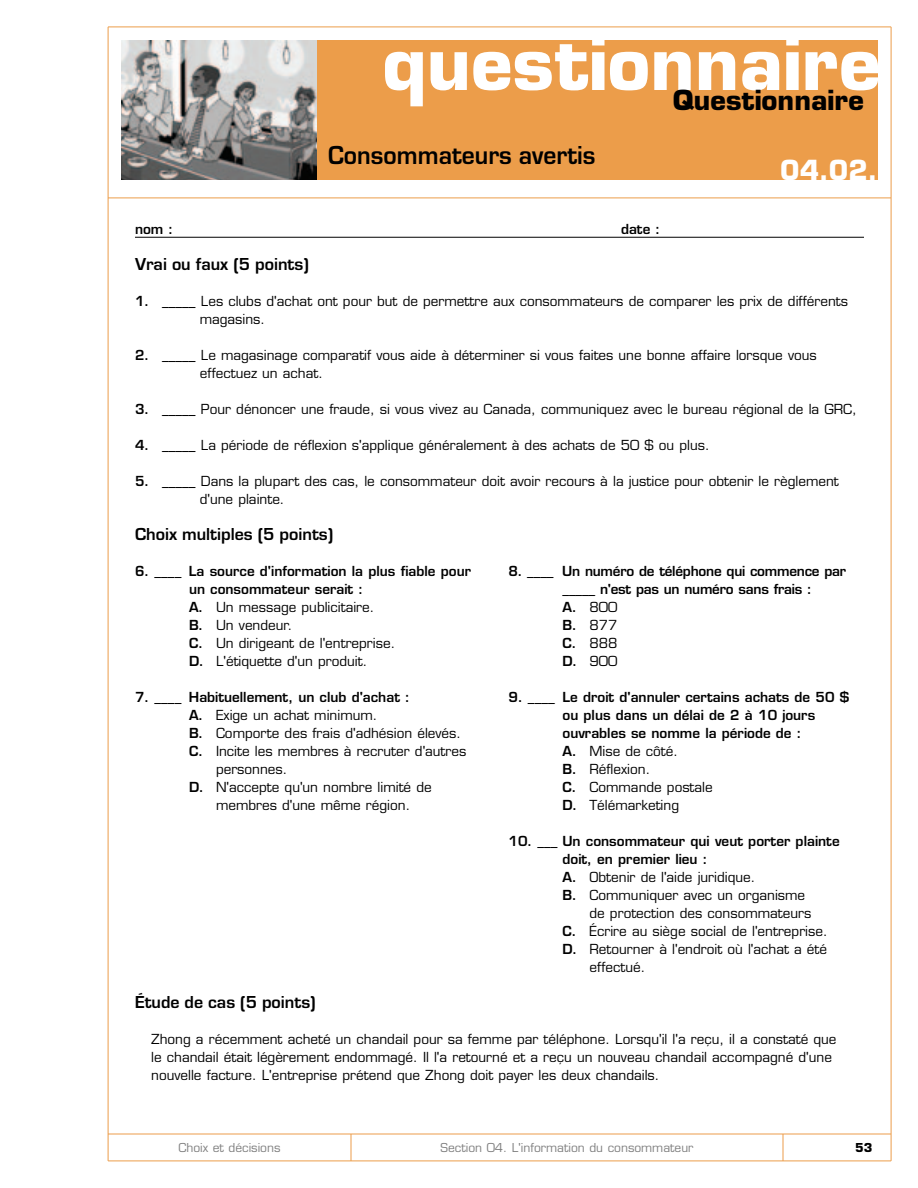
<style>
.page{position:relative;width:918px;height:1188px;background:#fff}
.page>*{position:absolute;margin:0;border:0;box-sizing:border-box;transform-origin:0 0}
.t1{font:700 72px "Eurostile";color:#fff}
.t2{font:700 27px "Eurostile";color:#000;scale:.95 1}
.t3{font:700 27px "Eurostile";color:#000}
.t4{font:700 27px "Eurostile";color:#fff}
.t5{font:700 18px "Eurostile";color:#000}
.t6{font:13.5px/18px "Eurostile";color:#000}
.t7{font:600 13.5px/18px "Eurostile";color:#000}
.t8{font:12px "Eurostile";color:#808080}
.t9{font:700 12px "Eurostile";color:#000}
.s1{font-weight:600}
.s2{font-weight:400}
</style>
<div class="page">
<hr style="left:108px;top:27px;width:783px;height:1px;background:#ec9d4a">
<hr style="left:108px;top:1161px;width:783px;height:1px;background:#ec9d4a">
<hr style="left:108px;top:27px;width:1px;height:1134px;background:#ec9d4a">
<hr style="left:891px;top:27px;width:1px;height:1134px;background:#ec9d4a">
<hr style="left:108px;top:1134px;width:783px;height:1px;background:#ec9d4a">
<svg style="left:351px;top:1134px;width:1px;height:27px"></svg>
<svg style="left:783px;top:1134px;width:1px;height:27px"></svg>
<img style="left:122px;top:40px;width:195px;height:140px">
<hr style="left:108px;top:198px;width:783px;height:1px;background:#ec9d4a">
<div style="left:317px;top:40px;width:561px;height:140px;background:#ec9d4a"></div>
<hr style="left:135px;top:237px;width:729px;height:1px;background:#000">
<h1 class="t1" style="left:382px;top:36px;width:500px">questionnaire</h1>
<h2 class="t3" style="left:672px;top:90px;width:193px">Questionnaire</h2>
<h2 class="t2" style="left:328px;top:146px;width:283px">Consommateurs avertis</h2>
<p class="t7" style="left:135px;top:221px;width:40px">nom :</p>
<p class="t7" style="left:621px;top:221px;width:41px">date :</p>
<h2 class="t4" style="left:780px;top:160px;width:99px">04.02.</h2>
<h3 class="t5" style="left:135px;top:258px;width:176px">Vrai ou faux (5 points)</h3>
<p class="t6" style="left:200px;top:293px;width:650px;text-indent:-65px"><span class="s1">1.</span> _____ Les clubs d'achat ont pour but de permettre aux consommateurs de comparer les prix de différents magasins.</p>
<p class="t6" style="left:200px;top:347px;width:619px;text-indent:-65px"><span class="s1">2.</span> _____ Le magasinage comparatif vous aide à déterminer si vous faites une bonne affaire lorsque vous effectuez un achat.</p>
<p class="t6" style="left:135px;top:401px;width:723px"><span class="s1">3.</span> _____ Pour dénoncer une fraude, si vous vivez au Canada, communiquez avec le bureau régional de la GRC,</p>
<p class="t6" style="left:135px;top:437px;width:576px"><span class="s1">4.</span> _____ La période de réflexion s'applique généralement à des achats de 50 $ ou plus.</p>
<p class="t6" style="left:200px;top:473px;width:641px;text-indent:-65px"><span class="s1">5.</span> _____ Dans la plupart des cas, le consommateur doit avoir recours à la justice pour obtenir le règlement d'une plainte.</p>
<h3 class="t5" style="left:135px;top:528px;width:200px">Choix multiples (5 points)</h3>
<p class="t6" style="left:189px;top:563px;width:284px;text-indent:-54px"><span class="s1">6. ____ La source d'information la plus fiable pour un consommateur serait :<br>A.</span> Un message publicitaire.<br><span class="s1">B.</span> Un vendeur.<br><span class="s1">C.</span> Un dirigeant de l'entreprise.<br><span class="s1">D.</span> L'étiquette d'un produit.</p>
<p class="t7" style="left:135px;top:689px;width:277px">7. ____ Habituellement, un club d'achat :</p>
<p class="t6" style="left:189px;top:707px;width:190px"><span class="s1">A.</span> Exige un achat minimum.</p>
<p class="t6" style="left:189px;top:725px;width:274px"><span class="s1">B.</span> Comporte des frais d'adhésion élevés.</p>
<p class="t6" style="left:189px;top:743px;width:279px"><span class="s1">C.</span> Incite les membres à recruter d'autres</p>
<p class="t6" style="left:216px;top:761px;width:73px">personnes.</p>
<p class="t6" style="left:189px;top:779px;width:244px"><span class="s1">D.</span> N'accepte qu'un nombre limité de</p>
<p class="t6" style="left:216px;top:797px;width:196px">membres d'une même région.</p>
<p class="t7" style="left:563px;top:563px;width:285px;text-indent:-54px">8. ____ Un numéro de téléphone qui commence par _____ n'est pas un numéro sans frais :<br>A. <span class="s2">800<br></span>B. <span class="s2">877<br></span>C. <span class="s2">888<br></span>D. <span class="s2">900</span></p>
<p class="t7" style="left:563px;top:689px;width:288px;text-indent:-54px">9. ____ Le droit d'annuler certains achats de 50 $ ou plus dans un délai de 2 à 10 jours ouvrables se nomme la période de :<br>A. <span class="s2">Mise de côté.<br></span>B. <span class="s2">Réflexion.<br></span>C. <span class="s2">Commande postale<br></span>D. <span class="s2">Télémarketing</span></p>
<p class="t7" style="left:509px;top:833px;width:333px">10. ___ Un consommateur qui veut porter plainte</p>
<p class="t7" style="left:563px;top:851px;width:147px">doit, en premier lieu :</p>
<p class="t6" style="left:563px;top:869px;width:194px"><span class="s1">A.</span> Obtenir de l'aide juridique.</p>
<p class="t6" style="left:563px;top:887px;width:244px"><span class="s1">B.</span> Communiquer avec un organisme</p>
<p class="t6" style="left:590px;top:905px;width:223px">de protection des consommateurs</p>
<p class="t6" style="left:563px;top:923px;width:267px"><span class="s1">C.</span> Écrire au siège social de l'entreprise.</p>
<p class="t6" style="left:563px;top:941px;width:266px"><span class="s1">D.</span> Retourner à l'endroit où l'achat a été</p>
<p class="t6" style="left:590px;top:959px;width:57px">effectué.</p>
<h3 class="t5" style="left:135px;top:996px;width:182px">Étude de cas (5 points)</h3>
<p class="t6" style="left:151px;top:1031px;width:687px">Zhong a récemment acheté un chandail pour sa femme par téléphone. Lorsqu'il l'a reçu, il a constaté que le chandail était légèrement endommagé. Il l'a retourné et a reçu un nouveau chandail accompagné d'une nouvelle facture. L'entreprise prétend que Zhong doit payer les deux chandails.</p>
<p class="t8" style="left:178px;top:1143px;width:104px">Choix et décisions</p>
<p class="t8" style="left:441px;top:1143px;width:254px">Section 04. L'information du consommateur</p>
<p class="t9" style="left:855px;top:1143px;width:19px">53</p>
</div>
